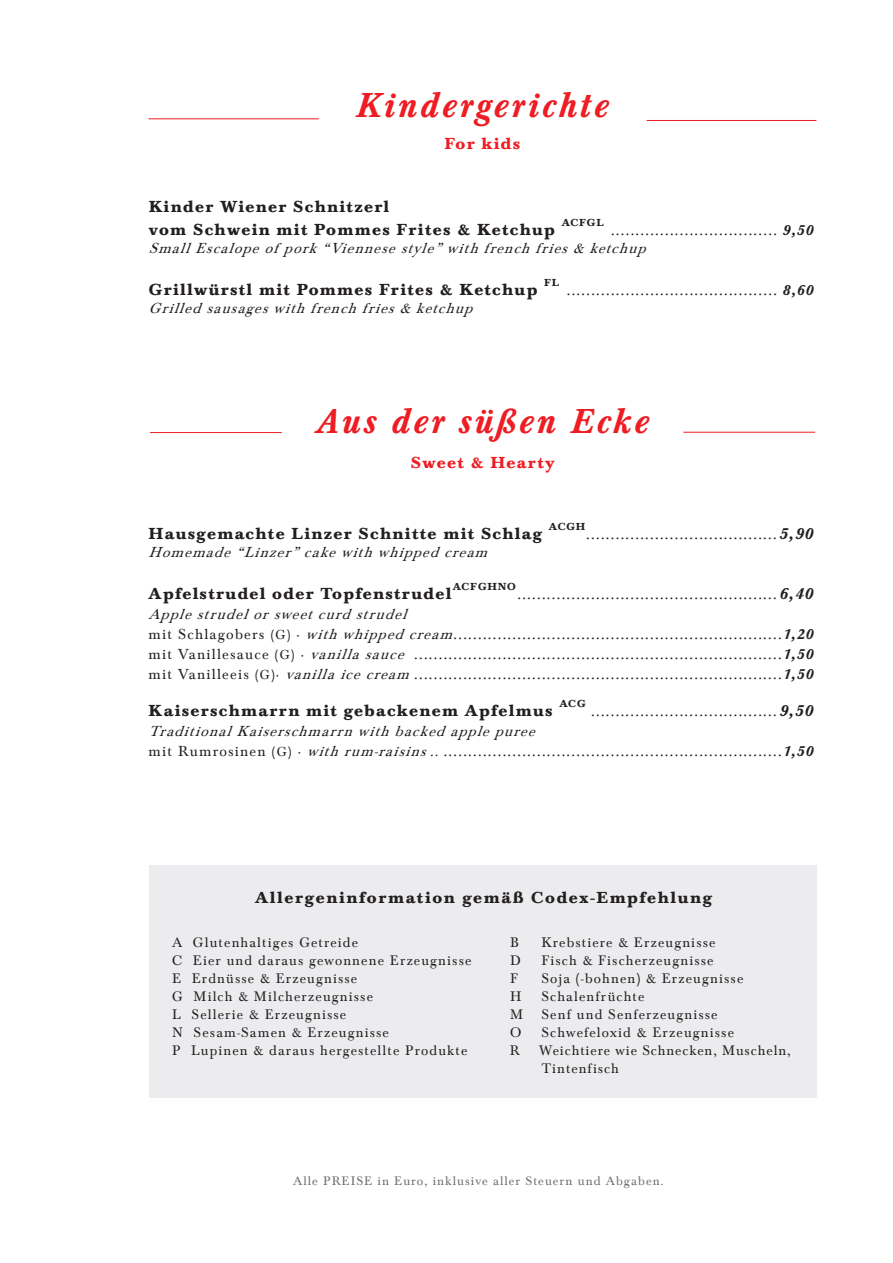
<style>
.page{position:relative;width:893px;height:1263px;background:#fff}
.page>*{position:absolute;margin:0;border:0;box-sizing:border-box;transform-origin:0 0}
.NEW_HDHD{font:italic 500 36px "Baskerville Std";letter-spacing:.08em;color:#ee1d23}
.NEW_HD{font:16.5px "Baskerville Com";color:#231f20}
.NEW_HD-2{font:700 16.5px "Baskerville Com";letter-spacing:.08em;color:#231f20}
.NEW_HD-3{font:700 16.5px "Baskerville Com";letter-spacing:.1em;color:#231f20}
.NEW_HD-4{font:700 16.5px "Baskerville Com";letter-spacing:.08em;color:#ee1d23}
.NEW_HD-5{font:italic 15px "Baskerville Com";color:#231f20}
.NEW_HD-6{font:14.25px/18px "Baskerville Com";letter-spacing:.08em;color:#231f20}
.Paragraph_Style_1{font:12.75px "Baskerville Com";letter-spacing:.08em;color:#6c6d70}
.NEW_HD-7{font:700 10.5px "Baskerville Com";letter-spacing:.08em;color:#231f20}
.s1{font-family:"Baskerville Std";font-weight:500;font-style:italic;font-size:15px}
.s2{font-family:"Baskerville Std";font-weight:500;font-style:italic}
.s3{font-size:15px}
.s4{font-size:13.5px}
.s5{font-style:italic;font-size:15px}
</style>
<div class="page">
<hr style="left:647px;top:120px;width:169px;height:1px;background:#ee1d23">
<hr style="left:148px;top:119px;width:171px;height:1px;background:#ee1d23">
<div style="left:149px;top:865px;width:667px;height:233px;background:#ececee"></div>
<hr style="left:683px;top:432px;width:132px;height:1px;background:#ee1d23">
<hr style="left:150px;top:432px;width:132px;height:1px;background:#ee1d23">
<p class="NEW_HDHD" style="left:356px;top:84px;width:254px">Kindergerichte</p>
<p class="NEW_HD-4" style="left:444px;top:134px;width:77px">For kids</p>
<p class="NEW_HD-2" style="left:149px;top:197px;width:242px">Kinder Wiener Schnitzerl</p>
<p class="NEW_HD-2" style="left:149px;top:219px;width:408px">vom Schwein mit Pommes Frites &amp; Ketchup</p>
<p class="NEW_HD-7" style="left:562px;top:216px;width:44px">ACFGL</p>
<p class="NEW_HD" style="left:611px;top:220px;width:204px">.................................. <span class="s1">9,50</span></p>
<p class="NEW_HD-5" style="left:149px;top:239px;width:504px">SmallEscalopeofpork“Viennesestyle”withfrenchfries&amp; ketchup</p>
<p class="NEW_HD-2" style="left:149px;top:279px;width:390px">Grillwürstl mit Pommes Frites &amp; Ketchup</p>
<p class="NEW_HD-7" style="left:544px;top:276px;width:17px">FL</p>
<p class="NEW_HD" style="left:567px;top:280px;width:248px">........................................... <span class="s1">8,60</span></p>
<p class="NEW_HD-5" style="left:149px;top:299px;width:331px">Grilledsausageswithfrenchfries&amp; ketchup</p>
<p class="NEW_HDHD" style="left:317px;top:400px;width:334px">Aus der süßen Ecke</p>
<p class="NEW_HD-4" style="left:411px;top:452px;width:145px">Sweet &amp; Hearty</p>
<p class="NEW_HD-7" style="left:549px;top:520px;width:38px">ACGH</p>
<p class="NEW_HD-2" style="left:149px;top:524px;width:395px">Hausgemachte Linzer Schnitte mit Schlag</p>
<p class="NEW_HD" style="left:586px;top:525px;width:228px">.......................................<span class="s2">5,90</span></p>
<p class="NEW_HD-5" style="left:149px;top:544px;width:346px">Homemade“Linzer”cakewithwhippedcream</p>
<p class="NEW_HD-2" style="left:149px;top:584px;width:304px">Apfelstrudel oder Topfenstrudel</p>
<p class="NEW_HD-7" style="left:453px;top:580px;width:65px">ACFGHNO</p>
<p class="NEW_HD" style="left:517px;top:585px;width:297px">.....................................................<span class="s2">6,40</span></p>
<p class="NEW_HD-5" style="left:149px;top:606px;width:265px">Applestrudelorsweetcurdstrudel</p>
<p class="NEW_HD" style="left:149px;top:624px;width:666px"><span class="s3">mit Schlagobers</span> <span class="s4">(G)</span> <span class="s3">·</span> <span class="s5">withwhippedcream</span>...................................................................<span class="s1">1,20</span></p>
<p class="NEW_HD" style="left:149px;top:644px;width:666px"><span class="s3">mit Vanillesauce</span> <span class="s4">(G)</span> <span class="s3">·</span> <span class="s5">vanillasauce</span> ...........................................................................<span class="s1">1,50</span></p>
<p class="NEW_HD" style="left:149px;top:664px;width:666px"><span class="s3">mit Vanilleeis</span> <span class="s4">(G)</span><span class="s3">·</span> <span class="s5">vanillaicecream</span>...........................................................................<span class="s1">1,50</span></p>
<p class="NEW_HD-2" style="left:149px;top:701px;width:406px">Kaiserschmarrn mit gebackenem Apfelmus</p>
<p class="NEW_HD-7" style="left:559px;top:697px;width:28px">ACG</p>
<p class="NEW_HD" style="left:591px;top:702px;width:223px">......................................<span class="s2">9,50</span></p>
<p class="NEW_HD-5" style="left:149px;top:723px;width:394px">TraditionalKaiserschmarrnwithbackedapplepuree</p>
<p class="NEW_HD" style="left:149px;top:741px;width:666px"><span class="s3">mit Rumrosinen</span> <span class="s4">(G)</span> <span class="s3">·</span> <span class="s5">withrum-raisins..</span>.....................................................................<span class="s1">1,50</span></p>
<p class="NEW_HD-3" style="left:255px;top:887px;width:458px">Allergeninformation gemäß Codex-Empfehlung</p>
<p class="NEW_HD-6" style="left:172px;top:933px;width:188px">A Glutenhaltiges Getreide</p>
<p class="NEW_HD-6" style="left:510px;top:933px;width:10px">B</p>
<p class="NEW_HD-6" style="left:541px;top:933px;width:176px">Krebstiere &amp; Erzeugnisse</p>
<p class="NEW_HD-6" style="left:172px;top:951px;width:301px">C Eier und daraus gewonnene Erzeugnisse</p>
<p class="NEW_HD-6" style="left:510px;top:951px;width:12px">D</p>
<p class="NEW_HD-6" style="left:541px;top:951px;width:174px">Fisch &amp; Fischerzeugnisse</p>
<p class="NEW_HD-6" style="left:172px;top:969px;width:187px">E Erdnüsse &amp; Erzeugnisse</p>
<p class="NEW_HD-6" style="left:510px;top:969px;width:10px">F</p>
<p class="NEW_HD-6" style="left:541px;top:969px;width:203px">Soja (-bohnen) &amp; Erzeugnisse</p>
<p class="NEW_HD-6" style="left:172px;top:987px;width:202px">G Milch &amp; Milcherzeugnisse</p>
<p class="NEW_HD-6" style="left:510px;top:987px;width:13px">H</p>
<p class="NEW_HD-6" style="left:541px;top:987px;width:105px">Schalenfrüchte</p>
<p class="NEW_HD-6" style="left:172px;top:1005px;width:176px">L Sellerie &amp; Erzeugnisse</p>
<p class="NEW_HD-6" style="left:510px;top:1005px;width:14px">M</p>
<p class="NEW_HD-6" style="left:541px;top:1005px;width:178px">Senf und Senferzeugnisse</p>
<p class="NEW_HD-6" style="left:172px;top:1023px;width:218px">N Sesam-Samen &amp; Erzeugnisse</p>
<p class="NEW_HD-6" style="left:510px;top:1023px;width:13px">O</p>
<p class="NEW_HD-6" style="left:541px;top:1023px;width:194px">Schwefeloxid &amp; Erzeugnisse</p>
<p class="NEW_HD-6" style="left:172px;top:1041px;width:297px">P Lupinen &amp; daraus hergestellte Produkte</p>
<p class="NEW_HD-6" style="left:510px;top:1041px;width:11px">R</p>
<p class="NEW_HD-6" style="left:539px;top:1041px;width:253px">Weichtiere wie Schnecken, Muscheln,<br>Tintenfisch</p>
<p class="Paragraph_Style_1" style="left:293px;top:1173px;width:372px">Alle PREISE in Euro, inklusive aller Steuern und Abgaben.</p>
</div>
